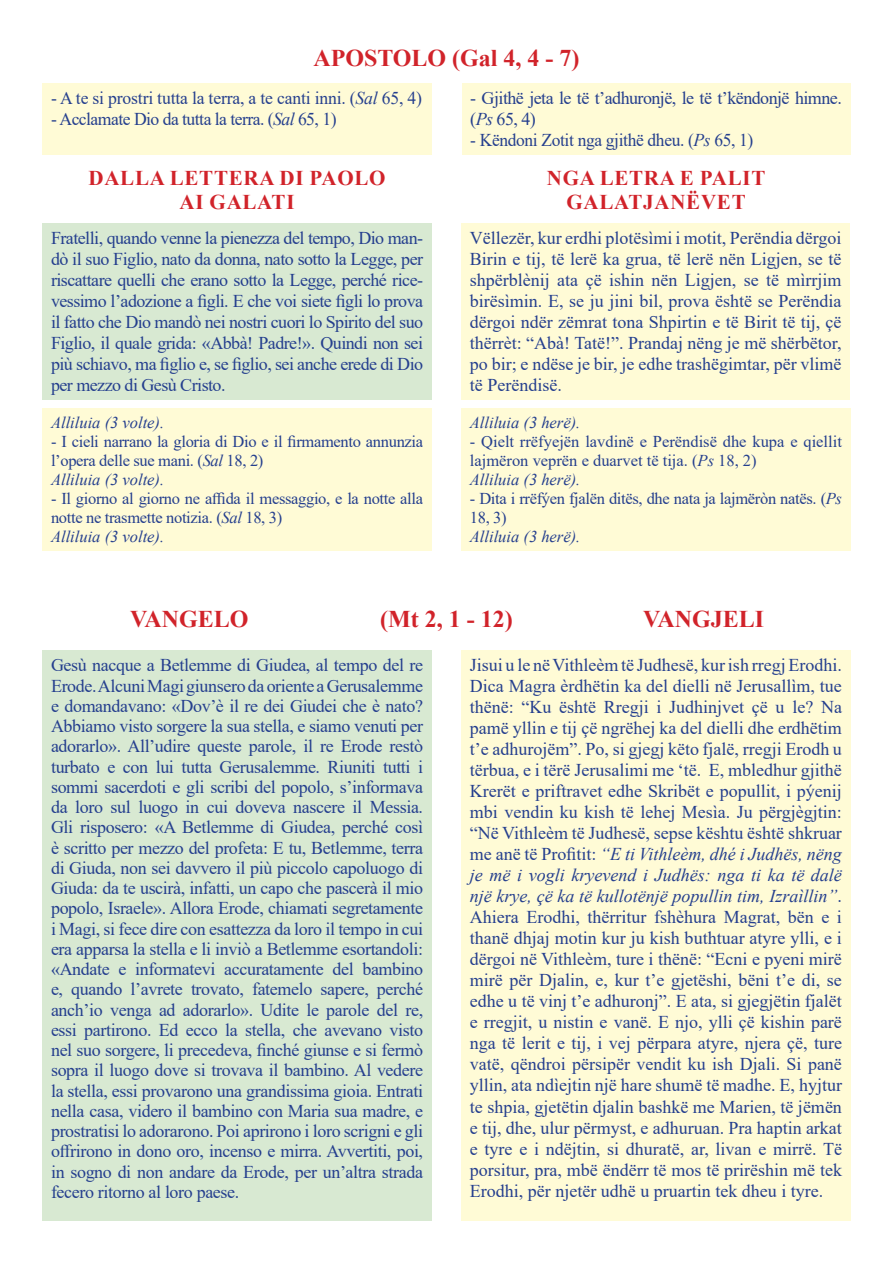
<style>
.page{position:relative;width:893px;height:1263px;background:#fff}
.page>*{position:absolute;margin:0;border:0;box-sizing:border-box;transform-origin:0 0}
.t1{font:700 24px "Times New Roman";color:#d1232a}
.t2{font:700 21px/24.2px "Times New Roman";letter-spacing:.035em;color:#d1232a;text-align:center}
.t3{font:18px/21px "Times New Roman";letter-spacing:-.02em;color:#253f8e;text-align:justify}
.t4{font:16.5px/18.9px "Times New Roman";letter-spacing:-.02em;color:#253f8e}
.t5{font:16.5px/18.9px "Times New Roman";color:#253f8e}
.t6{font:italic 16.5px "Times New Roman";color:#253f8e}
.s1{font-style:italic}
</style>
<div class="page">
<div style="left:43px;top:408px;width:389px;height:142px;background:#fffbd6"></div>
<div style="left:461px;top:408px;width:389px;height:142px;background:#fffbd6"></div>
<div style="left:43px;top:223px;width:389px;height:177px;background:#d8e9d2"></div>
<div style="left:461px;top:223px;width:389px;height:177px;background:#fffbd6"></div>
<div style="left:462px;top:83px;width:388px;height:72px;background:#fffbd6"></div>
<div style="left:43px;top:83px;width:389px;height:72px;background:#fffbd6"></div>
<div style="left:43px;top:650px;width:389px;height:570px;background:#d8e9d2"></div>
<div style="left:461px;top:650px;width:389px;height:570px;background:#fffbd6"></div>
<h1 class="t1" style="left:313px;top:41px;width:268px">APOSTOLO (Gal 4, 4 - 7)</h1>
<p class="t3" style="left:51px;top:87px;width:372px">- A te si prostri tutta la terra, a te canti inni. (<span class="s1">Sal</span> 65, 4)</p>
<p class="t3" style="left:51px;top:108px;width:287px">- Acclamate Dio da tutta la terra. (<span class="s1">Sal</span> 65, 1)</p>
<p class="t3" style="left:470px;top:87px;width:373px">- Gjithë jeta le të t’adhuronjë, le të t’këndonjë himne. (<span class="s1">Ps</span> 65, 4)</p>
<p class="t3" style="left:470px;top:129px;width:285px">- Këndoni Zotit nga gjithë dheu. (<span class="s1">Ps</span> 65, 1)</p>
<p class="t2" style="left:547px;top:165px;width:220px">NGA LETRA E PALIT<br>GALATJANËVET</p>
<p class="t2" style="left:89px;top:165px;width:299px">DALLA LETTERA DI PAOLO<br>AI GALATI</p>
<p class="t3" style="left:51px;top:227px;width:374px">Fratelli, quando venne la pienezza del tempo, Dio man&shy;dò il suo Figlio, nato da donna, nato sotto la Legge, per riscattare quelli che erano sotto la Legge, perché rice&shy;vessimo l’adozione a figli. E che voi siete figli lo prova il fatto che Dio mandò nei nostri cuori lo Spirito del suo Figlio, il quale grida: «Abbà! Padre!». Quindi non sei più schiavo, ma figlio e, se figlio, sei anche erede di Dio per mezzo di Gesù Cristo.</p>
<p class="t3" style="left:470px;top:227px;width:373px">Vёllezёr, kur erdhi plotësìmi i motit, Perëndia dërgoi Birin e tij, të lerë ka grua, të lerë nën Ligjen, se të shpërblènij ata çë ishin nën Ligjen, se të mìrrjim birësìmin. E, se ju jini bil, prova është se Perëndia dërgoi ndër zëmrat tona Shpirtin e të Birit të tij, çë thërrèt: “Abà! Tatë!”. Prandaj nëng je më shërbëtor, po bir; e ndëse je bir, je edhe trashëgimtar, për vlimë të Perëndisë.</p>
<p class="t6" style="left:51px;top:411px;width:115px">Alliluia (3 volte).</p>
<p class="t4" style="left:51px;top:431px;width:374px">- I cieli narrano la gloria di Dio e il firmamento annunzia l’opera delle sue mani. (<span class="s1">Sal</span> 18, 2)<br><span class="s1">Alliluia (3 volte).</span></p>
<p class="t4" style="left:51px;top:488px;width:374px">- Il giorno al giorno ne affida il messaggio, e la notte alla notte ne trasmette notizia. (<span class="s1">Sal</span> 18, 3)<br><span class="s1">Alliluia (3 volte).</span></p>
<p class="t6" style="left:470px;top:411px;width:112px">Alliluia (3 herё).</p>
<p class="t5" style="left:470px;top:431px;width:374px">- Qielt rrëfyejën lavdinë e Perëndisë dhe kupa e qiellit lajmëron veprën e duarvet të tija. (<span class="s1">Ps</span> 18, 2)<br><span class="s1">Alliluia (3 herё).</span></p>
<p class="t4" style="left:470px;top:488px;width:374px">- Dita i rrëfýen fjalën ditës, dhe nata ja lajmëròn natës. (<span class="s1">Ps<br></span>18, 3)</p>
<p class="t6" style="left:470px;top:525px;width:112px">Alliluia (3 herё).</p>
<h1 class="t1" style="left:130px;top:601px;width:120px">VANGELO</h1>
<h1 class="t1" style="left:380px;top:601px;width:134px">(Mt 2, 1 - 12)</h1>
<h1 class="t1" style="left:643px;top:601px;width:122px">VANGJELI</h1>
<p class="t3" style="left:51px;top:655px;width:374px;line-height:20.2px">Gesù nacque a Betlemme di Giudea, al tempo del re Erode. Alcuni Magi giunsero da oriente a Gerusalemme e domandavano: «Dov’è il re dei Giudei che è nato?<br>Abbiamo visto sorgere la sua stella, e siamo venuti per adorarlo». All’udire queste parole, il re Erode restò turbato e con lui tutta Gerusalemme. Riuniti tutti i sommi sacerdoti e gli scribi del popolo, s’informava da loro sul luogo in cui doveva nascere il Messia.<br>Gli risposero: «A Betlemme di Giudea, perché così è scritto per mezzo del profeta: E tu, Betlemme, terra di Giuda, non sei davvero il più piccolo capoluogo di Giuda: da te uscirà, infatti, un capo che pascerà il mio popolo, Israele». Allora Erode, chiamati segretamente i Magi, si fece dire con esattezza da loro il tempo in cui era apparsa la stella e li inviò a Betlemme esortandoli: «Andate e informatevi accuratamente del bambino e, quando l’avrete trovato, fatemelo sapere, perché anch’io venga ad adorarlo». Udite le parole del re, essi partirono. Ed ecco la stella, che avevano visto nel suo sorgere, li precedeva, finché giunse e si fermò sopra il luogo dove si trovava il bambino. Al vedere la stella, essi provarono una grandissima gioia. Entrati nella casa, videro il bambino con Maria sua madre, e prostratisi lo adorarono. Poi aprirono i loro scrigni e gli offrirono in dono oro, incenso e mirra. Avvertiti, poi, in sogno di non andare da Erode, per un’altra strada fecero ritorno al loro paese.</p>
<p class="t3" style="left:470px;top:654px;width:374px">Jisui u le në Vithleèm të Judhesë, kur ish rregj Erodhi.<br>Dica Magra èrdhëtin ka del dielli në Jerusallìm, tue thënë: “Ku është Rregji i Judhinjvet çë u le? Na pamë yllin e tij çë ngrëhej ka del dielli dhe erdhëtim t’e adhurojëm”. Po, si gjegj këto fjalë, rregji Erodh u tërbua, e i tërë Jerusalimi me ‘të. E, mbledhur gjithë Krerët e priftravet edhe Skribët e popullit, i pýenij mbi vendin ku kish të lehej Mesìa. Ju përgjègjtin: “Në Vithleèm të Judhesë, sepse kështu është shkruar me anë të Profitit: <span class="s1">“E ti Vithleèm, dhé i Judhës, nëng je më i vogli kryevend i Judhës: nga ti ka të dalë një krye, çë ka të kullotënjë popullin tim, Izraìllin”</span>.<br>Ahiera Erodhi, thërritur fshèhura Magrat, bën e i thanë dhjaj motin kur ju kish buthtuar atyre ylli, e i dërgoi në Vithleèm, ture i thënë: “Ecni e pyeni mirë mirë për Djalin, e, kur t’e gjetëshi, bëni t’e di, se edhe u të vinj t’e adhuronj”. E ata, si gjegjëtin fjalët e rregjit, u nistin e vanë. E njo, ylli çë kishin parë nga të lerit e tij, i vej përpara atyre, njera çë, ture vatë, qëndroi përsipër vendit ku ish Djali. Si panë yllin, ata ndìejtin një hare shumë të madhe. E, hyjtur te shpia, gjetëtin djalin bashkë me Marien, të jëmën e tij, dhe, ulur përmyst, e adhuruan. Pra haptin arkat e tyre e i ndëjtin, si dhuratë, ar, livan e mirrë. Të porsitur, pra, mbë ëndërr të mos të prirëshin më tek Erodhi, për njetër udhë u pruartin tek dheu i tyre.</p>
</div>
